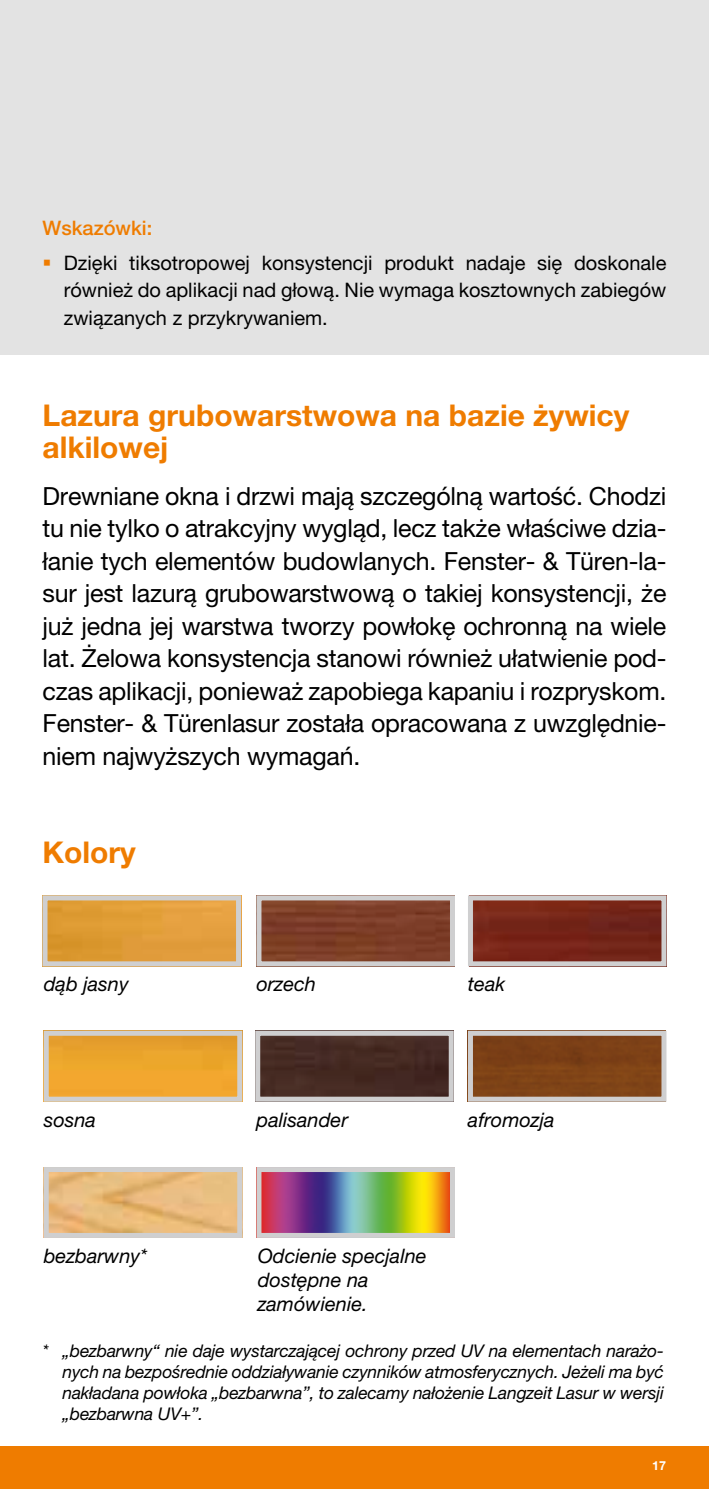
<style>
.page{position:relative;width:709px;height:1489px;background:#fff}
.page>*{position:absolute;margin:0;border:0;box-sizing:border-box;transform-origin:0 0}
.t1{font:700 30px/32.5px "Helvetica Neue LT Pro";color:#ef7c00}
.t2{font:25px/32.5px "Helvetica Neue LT Pro";letter-spacing:-.01em;color:#000;text-align:justify}
.t3{font:20px/27.5px "Helvetica Neue LT Pro";color:#000;text-align:justify}
.t4{font:italic 20px/24px "Helvetica Neue LT Pro";color:#000}
.t5{font:500 20px "Helvetica Neue LT Pro";color:#ef7c00}
.t6{font:italic 17.5px/21px "Helvetica Neue LT Pro";letter-spacing:-.01em;color:#000;text-align:justify}
.t7{font:700 12.5px "Helvetica Neue LT Pro";color:#fff}
</style>
<div class="page">
<div style="left:0;top:1446px;width:709px;height:42px;background:#ef7c00"></div>
<div style="left:0;top:0;width:709px;height:354px;background:#e3e3e3"></div>
<img style="left:50px;top:1036px;width:186px;height:59px">
<div style="left:44px;top:1030px;width:198px;height:71px;border:5px solid #cfcfd0"></div>
<img style="left:50px;top:1172px;width:186px;height:59px">
<div style="left:44px;top:1166px;width:198px;height:71px;border:5px solid #cfcfd0"></div>
<img style="left:262px;top:901px;width:187px;height:59px">
<div style="left:256px;top:895px;width:199px;height:71px;border:5px solid #cfcfd0"></div>
<img style="left:48px;top:901px;width:187px;height:59px">
<div style="left:42px;top:895px;width:199px;height:71px;border:5px solid #cfcfd0"></div>
<img style="left:474px;top:901px;width:186px;height:59px">
<div style="left:468px;top:895px;width:198px;height:71px;border:5px solid #cfcfd0"></div>
<img style="left:262px;top:1172px;width:187px;height:59px">
<div style="left:256px;top:1166px;width:199px;height:71px;border:5px solid #cfcfd0"></div>
<div style="left:474px;top:1036px;width:186px;height:59px;background:#7d4216"></div>
<div style="left:468px;top:1030px;width:198px;height:71px;border:5px solid #cfcfd0"></div>
<div style="left:261px;top:1036px;width:187px;height:59px;background:#452a23"></div>
<div style="left:255px;top:1030px;width:199px;height:71px;border:5px solid #cfcfd0"></div>
<p class="t5" style="left:43px;top:216px;width:111px">Wskazówki:</p>
<p class="t3" style="left:64px;top:249px;width:604px">Dzięki tiksotropowej konsystencji produkt nadaje się doskonale również do aplikacji nad głową. Nie wymaga kosztownych zabiegów związanych z przykrywaniem.</p>
<p class="t1" style="left:43px;top:398px;width:588px">Lazura grubowarstwowa na bazie żywicy alkilowej</p>
<p class="t2" style="left:43px;top:479px;width:625px">Drewniane okna i drzwi mają szczególną wartość. Chodzi tu nie tylko o atrakcyjny wygląd, lecz także właściwe dzia&shy;łanie tych elementów budowlanych. Fenster- &amp; Türen-la&shy;sur jest lazurą grubowarstwową o takiej konsystencji, że już jedna jej warstwa tworzy powłokę ochronną na wiele lat. Żelowa konsystencja stanowi również ułatwienie pod&shy;czas aplikacji, ponieważ zapobiega kapaniu i rozpryskom.<br>Fenster- &amp; Türenlasur została opracowana z uwzględnie&shy;niem najwyższych wymagań.</p>
<p class="t1" style="left:43px;top:834px;width:95px">Kolory</p>
<p class="t4" style="left:44px;top:971px;width:86px">dąb jasny</p>
<p class="t4" style="left:256px;top:971px;width:61px">orzech</p>
<p class="t4" style="left:468px;top:971px;width:39px">teak</p>
<p class="t4" style="left:44px;top:1107px;width:54px">sosna</p>
<p class="t4" style="left:256px;top:1107px;width:93px">palisander</p>
<p class="t4" style="left:468px;top:1107px;width:88px">afromozja</p>
<p class="t4" style="left:258px;top:1243px;width:170px">Odcienie specjalne dostępne na zamówienie.</p>
<p class="t6" style="left:62px;top:1340px;width:603px;text-indent:-20px">* „bezbarwny“ nie daje wystarczającej ochrony przed UV na elementach narażo&shy;nych na bezpośrednie oddziaływanie czynników atmosferycznych. Jeżeli ma być nakładana powłoka „bezbarwna”, to zalecamy nałożenie Langzeit Lasur w wersji „bezbarwna UV+”.</p>
<p class="t4" style="left:44px;top:1243px;width:105px">bezbarwny*</p>
<p class="t7" style="left:652px;top:1457px;width:15px">17</p>
</div>
